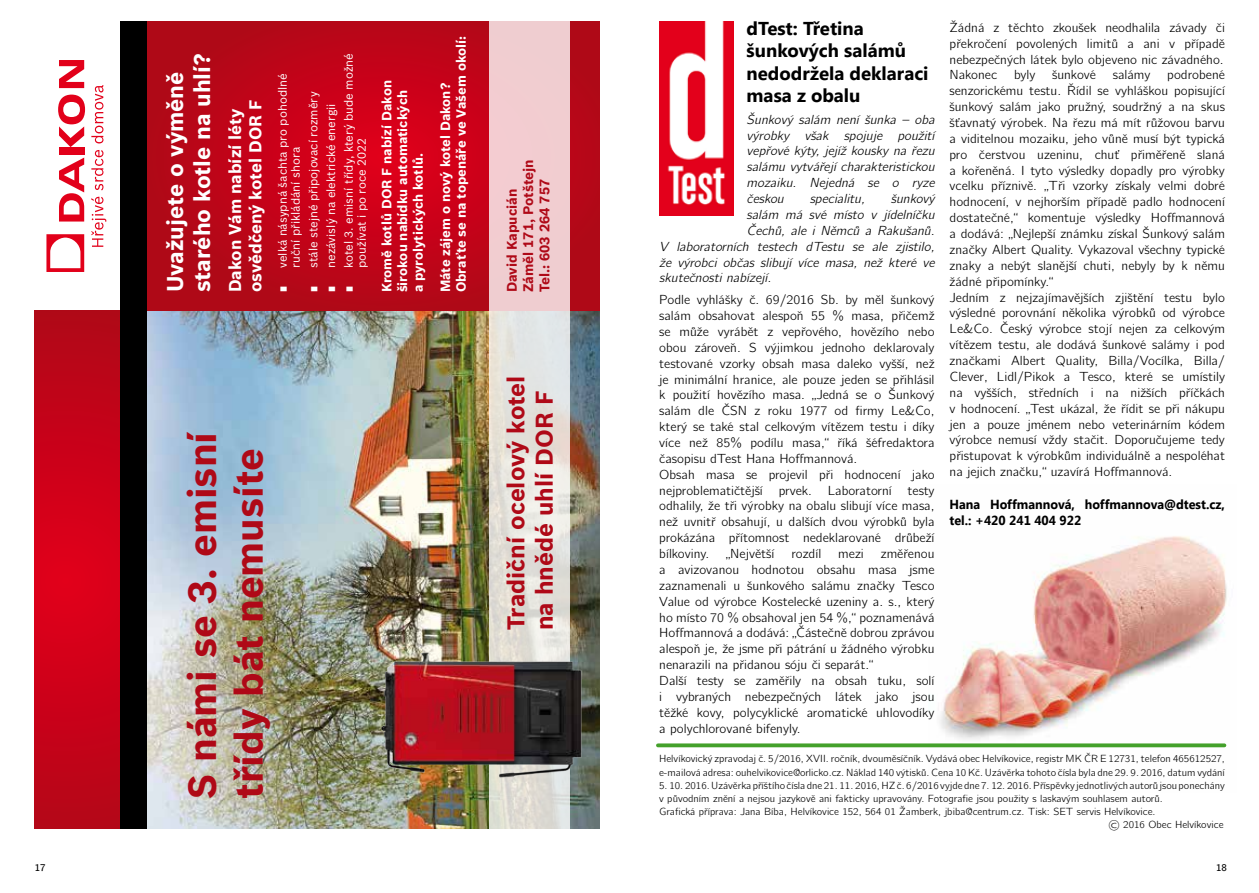
<style>
.page{position:relative;width:1259px;height:893px;background:#fff}
.page>*{position:absolute;margin:0;border:0;box-sizing:border-box;transform-origin:0 0}
.t1{font:700 38.7px/46.5px "Bosch Sans";color:#af0917}
.t2{font:700 23.7px/28.3px "Bosch Sans";color:#af0917}
.t3{font:700 22.35px/26.8px "Bosch Sans";color:#fff}
.t4{font:700 18.6px/22.4px "Segoe UI";color:#000}
.t5{font:700 16.8px/20.2px "Bosch Sans";color:#fff}
.t6{font:700 13.65px/16.4px "Bosch Sans";color:#af0917}
.t7{font:700 13.2px/15.8px "Bosch Sans";color:#fff}
.t8{font:13.05px/15.9px "CMU Bright";color:#000}
.t9{font:italic 13.05px/15.9px "CMU Bright";color:#000;text-align:justify}
.t10{font:700 13.05px/16.5px "Segoe UI";color:#000;scale:.96 1}
.t11{font:11.55px/12.9px "Bosch Sans";color:#fff}
.t12{font:10.35px/13px "CMU Bright";color:#000}
.t13{font:600 10.35px "CMU Bright";color:#000}
</style>
<div class="page">
<img style="left:928px;top:536px;width:299px;height:212px">
<svg style="left:658px;top:743px;width:566px;height:4px;background:#59ab42"></svg>
<img style="left:147px;top:311px;width:453px;height:518px">
<svg style="left:147px;top:21px;width:453px;height:290px;background:#bf0518"></svg>
<svg style="left:46px;top:234px;width:38px;height:38px"></svg>
<div style="left:59px;top:147px;width:25px;height:7px;background:#e2001a"></div>
<svg style="left:59px;top:158px;width:25px;height:64px"></svg>
<svg style="left:58px;top:95px;width:27px;height:52px"></svg>
<svg style="left:59px;top:60px;width:25px;height:28px"></svg>
<svg style="left:91px;top:85px;width:15px;height:162px"></svg>
<svg style="left:34px;top:311px;width:86px;height:518px;background:#c90218"></svg>
<div style="left:120px;top:21px;width:27px;height:808px;background:#000"></div>
<svg style="left:489px;top:21px;width:80px;height:808px;background:#e9d8d7"></svg>
<img style="left:358px;top:628px;width:231px;height:173px">
<img style="left:659px;top:21px;width:75px;height:194px">
<h3 class="t3" style="left:160px;top:292px;width:241px;rotate:-90deg">Uvažujete o výměně starého kotle na uhlí?</h3>
<p class="t5" style="left:224px;top:292px;width:194px;rotate:-90deg">Dakon Vám nabízí léty osvědčený kotel DOR F</p>
<p class="t11" style="left:341px;top:268px;width:216px;rotate:-90deg">kotel 3. emisní třídy, který bude možné používat i po roce 2022</p>
<p class="t11" style="left:275px;top:268px;width:196px;rotate:-90deg">velká násypná šachta pro pohodlné ruční přikládání shora</p>
<p class="t11" style="left:306px;top:268px;width:178px;rotate:-90deg">stále stejné připojovací rozměry</p>
<p class="t11" style="left:324px;top:268px;width:166px;rotate:-90deg">nezávislý na elektrické energii</p>
<p class="t11" style="left:275px;top:292px;width:8px;rotate:-90deg">∎</p>
<p class="t11" style="left:306px;top:292px;width:8px;rotate:-90deg">∎</p>
<p class="t11" style="left:324px;top:292px;width:8px;rotate:-90deg">∎</p>
<p class="t11" style="left:341px;top:292px;width:8px;rotate:-90deg">∎</p>
<p class="t7" style="left:378px;top:292px;width:214px;rotate:-90deg">Kromě kotlů DOR F nabízí Dakon širokou nabídku automatických a pyrolytických kotlů.</p>
<p class="t7" style="left:437px;top:292px;width:258px;rotate:-90deg">Máte zájem o nový kotel Dakon?<br>Obraťte se na topenáře ve Vašem okolí:</p>
<h1 class="t1" style="left:177px;top:799px;width:369px;rotate:-90deg">S námi se 3. emisní třídy bát nemusíte</h1>
<p class="t6" style="left:503px;top:292px;width:135px;rotate:-90deg">David Kapucián<br>Záměl 171, Potštejn<br>Tel.: 603 264 757</p>
<h2 class="t2" style="left:500px;top:630px;width:256px;rotate:-90deg">Tradiční ocelový kotel na hnědé uhlí DOR F</h2>
<h3 class="t4" style="left:746px;top:16px;width:183px">dTest: Třetina šunkových salámů nedodržela deklaraci masa z obalu</h3>
<p class="t9" style="left:746px;top:110px;width:189px">Šunkový salám není šunka – oba výrobky však spojuje použití vepřové kýty, jejíž kousky na řezu salámu vytvářejí charakteristickou mozaiku. Nejedná se o ryze českou</p>
<p class="t9" style="left:809px;top:189px;width:57px">specialitu,</p>
<p class="t9" style="left:891px;top:189px;width:45px">šunkový</p>
<p class="t9" style="left:746px;top:205px;width:189px">salám má své místo v jídelníčku</p>
<p class="t9" style="left:746px;top:221px;width:189px">Čechů, ale i Němců a Rakušanů.</p>
<p class="t9" style="left:659px;top:237px;width:277px">V laboratorních testech dTestu se ale zjistilo,</p>
<p class="t9" style="left:659px;top:253px;width:277px">že výrobci občas slibují více masa, než které ve</p>
<p class="t9" style="left:659px;top:269px;width:113px">skutečnosti nabízejí.</p>
<p class="t8" style="left:659px;top:290px;width:277px">Podle vyhlášky č. 69/2016 Sb. by měl šunkový salám obsahovat alespoň 55 % masa, přičemž se může vyrábět z vepřového, hovězího nebo obou zároveň. S výjimkou jednoho deklarovaly testované vzorky obsah masa daleko vyšší, než je minimální hranice, ale pouze jeden se přihlásil k použití hovězího masa. „Jedná se o Šunkový salám dle ČSN z roku 1977 od firmy Le&amp;Co, který se také stal celkovým vítězem testu i díky více než 85% podílu masa,“ říká šéfredaktora časopisu dTest Hana Hoffmannová.<br>Obsah masa se projevil při hodnocení jako nejproblematičtější prvek. Laboratorní testy odhalily, že tři výrobky na obalu slibují více masa, než uvnitř obsahují, u dalších dvou výrobků byla prokázána přítomnost nedeklarované drůbeží bílkoviny.</p>
<p class="t8" style="left:726px;top:544px;width:50px">„Největší</p>
<p class="t8" style="left:791px;top:544px;width:31px">rozdíl</p>
<p class="t8" style="left:838px;top:544px;width:27px">mezi</p>
<p class="t8" style="left:659px;top:544px;width:277px;text-indent:221px">změřenou a avizovanou hodnotou obsahu masa jsme zaznamenali u šunkového salámu značky Tesco Value od výrobce Kostelecké uzeniny a. s., který ho místo 70 % obsahoval jen 54 %,“ poznamenává Hoffmannová a dodává: „Částečně dobrou zprávou alespoň je, že jsme při pátrání u žádného výrobku nenarazili na přidanou sóju či separát.“<br>Další testy se zaměřily na obsah tuku, solí i vybraných nebezpečných látek jako jsou těžké kovy, polycyklické aromatické uhlovodíky a polychlorované bifenyly.</p>
<p class="t8" style="left:949px;top:18px;width:277px;text-align:justify">Žádná z těchto zkoušek neodhalila závady či překročení povolených limitů a ani v případě nebezpečných látek bylo objeveno nic závadného.<br>Nakonec</p>
<p class="t8" style="left:949px;top:66px;width:277px;text-indent:218px">podrobené senzorickému testu. Řídil se vyhláškou popisující šunkový salám jako pružný, soudržný a na skus šťavnatý výrobek. Na řezu má mít růžovou barvu a viditelnou mozaiku, jeho vůně musí být typická pro čerstvou uzeninu, chuť přiměřeně slaná a kořeněná. I tyto výsledky dopadly pro výrobky vcelku příznivě. „Tři vzorky získaly velmi dobré hodnocení, v nejhorším případě padlo hodnocení dostatečné,“ komentuje výsledky Hoffmannová a dodává: „Nejlepší známku získal Šunkový salám značky Albert Quality. Vykazoval všechny typické znaky a nebýt slanější chuti, nebyly by k němu žádné připomínky.“<br>Jedním z nejzajímavějších zjištění testu bylo výsledné porovnání několika výrobků od výrobce Le&amp;Co. Český výrobce stojí nejen za celkovým vítězem testu, ale dodává šunkové salámy i pod značkami Albert Quality, Billa/Vocílka, Billa/ Clever, Lidl/Pikok a Tesco, které se umístily na vyšších, středních i na nižších příčkách v hodnocení. „Test ukázal, že řídit se při nákupu jen a pouze jménem nebo veterinárním kódem výrobce nemusí vždy stačit. Doporučujeme tedy přistupovat k výrobkům individuálně a nespoléhat na jejich značku,“ uzavírá Hoffmannová.</p>
<p class="t10" style="left:949px;top:495px;width:288px">Hana Hoffmannová, hoffmannova@dtest.cz, tel.: +420 241 404 922</p>
<p class="t8" style="left:1014px;top:66px;width:23px">byly</p>
<p class="t8" style="left:1052px;top:66px;width:45px">šunkové</p>
<p class="t8" style="left:1112px;top:66px;width:39px">salámy</p>
<p class="t12" style="left:659px;top:751px;width:567px">Helvíkovický zpravodaj č. 5/2016, XVII. ročník, dvouměsíčník. Vydává obec Helvíkovice, registr MK ČR E 12731, telefon 465612527, e-mailová adresa: ouhelvikovice@orlicko.cz. Náklad 140 výtisků. Cena 10 Kč. Uzávěrka tohoto čísla byla dne 29. 9. 2016, datum vydání</p>
<p class="t12" style="left:659px;top:777px;width:567px">5. 10. 2016. Uzávěrka příštího čísla dne 21. 11. 2016, HZ č. 6/2016 vyjde dne 7. 12. 2016. Příspěvky jednotlivých autorů jsou ponechány</p>
<p class="t12" style="left:659px;top:791px;width:505px">v původním znění a nejsou jazykově ani fakticky upravovány. Fotografie jsou použity s laskavým souhlasem autorů.</p>
<p class="t12" style="left:659px;top:804px;width:498px">Grafická příprava: Jana Bíba, Helvíkovice 152, 564 01 Žamberk, jbiba@centrum.cz. Tisk: SET servis Helvíkovice.</p>
<p class="t12" style="left:1108px;top:817px;width:116px">© 2016 Obec Helvíkovice</p>
<p class="t13" style="left:35px;top:858px;width:12px">17</p>
<p class="t13" style="left:1216px;top:858px;width:12px">18</p>
</div>
